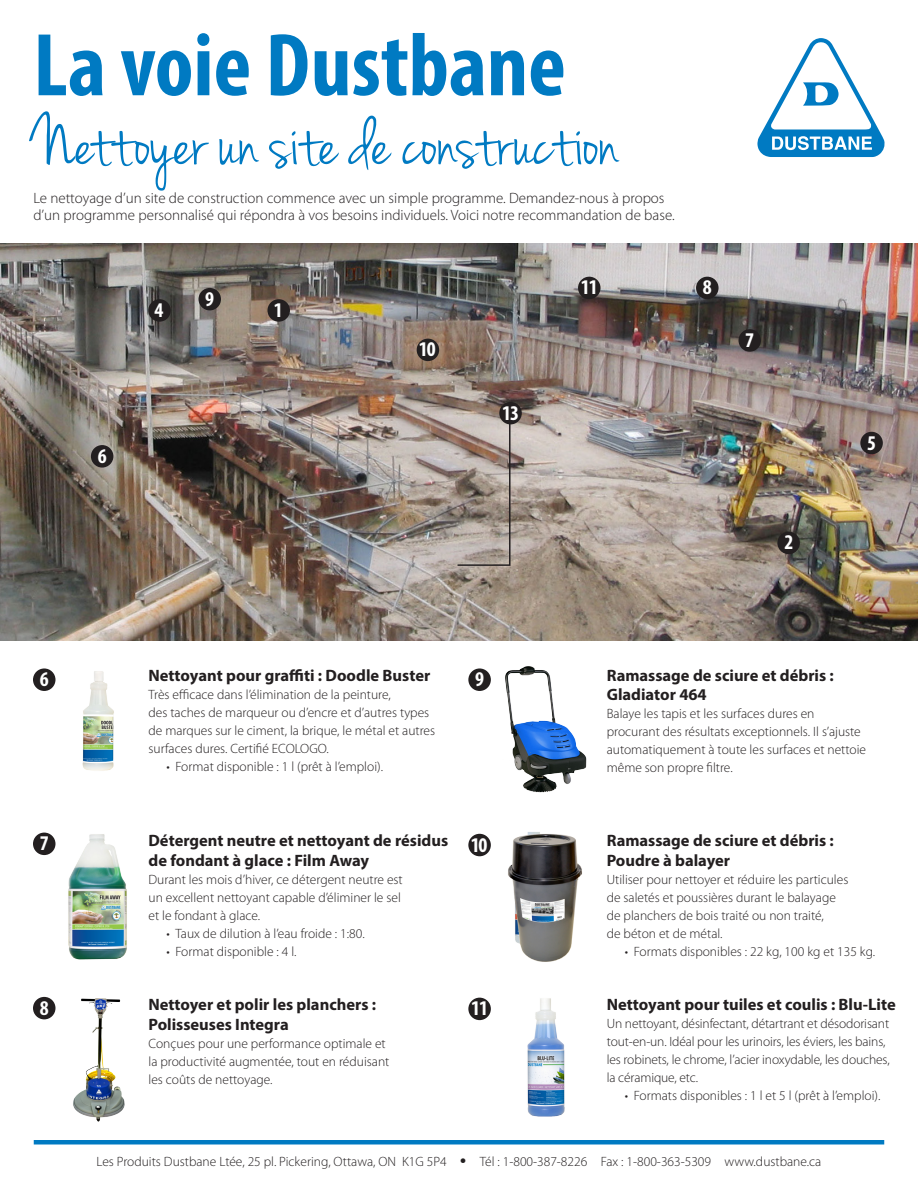
<style>
.page{position:relative;width:918px;height:1188px;background:#fff}
.page>*{position:absolute;margin:0;border:0;box-sizing:border-box;transform-origin:0 0}
.DB_Way{font:700 condensed 90px "Myriad Pro";color:#007ac2}
.Sub_Header_Jenna_Sue{font:75px "Jenna Sue";color:#007ac2}
.numbers{font:700 condensed 21px "Myriad Pro";letter-spacing:-.05em;color:#fff}
.subtitle_Myriad_Bold{font:700 16.5px/19.5px "Myriad Pro";color:#231f20}
.Subtitle_-_Header{font:300 15px/16.5px "Myriad Pro";color:#231f20}
.Body_text_Myriad_Reg{font:300 13.5px/18px "Myriad Pro";color:#231f20}
.bullet_list{font:300 13.5px "Myriad Pro";color:#231f20}
.s1{font-weight:900;font-size:16.5px}
</style>
<div class="page">
<hr style="left:34px;top:1140px;width:850px;height:4px;background:#007ac2">
<svg style="left:757px;top:38px;width:128px;height:119px"></svg>
<img style="left:0;top:244px;width:918px;height:396px">
<div style="left:91px;top:445px;width:22px;height:23px;background:#231f20;border-radius:50%"></div>
<div style="left:148px;top:299px;width:23px;height:23px;background:#231f20;border-radius:50%"></div>
<div style="left:199px;top:288px;width:22px;height:22px;background:#231f20;border-radius:50%"></div>
<div style="left:267px;top:299px;width:23px;height:23px;background:#231f20;border-radius:50%"></div>
<div style="left:417px;top:339px;width:22px;height:22px;background:#231f20;border-radius:50%"></div>
<div style="left:578px;top:277px;width:23px;height:22px;background:#231f20;border-radius:50%"></div>
<div style="left:739px;top:329px;width:22px;height:23px;background:#231f20;border-radius:50%"></div>
<div style="left:696px;top:277px;width:23px;height:22px;background:#231f20;border-radius:50%"></div>
<div style="left:777px;top:532px;width:23px;height:22px;background:#231f20;border-radius:50%"></div>
<div style="left:860px;top:432px;width:23px;height:22px;background:#231f20;border-radius:50%"></div>
<div style="left:33px;top:668px;width:23px;height:23px;background:#231f20;border-radius:50%"></div>
<div style="left:468px;top:668px;width:23px;height:23px;background:#231f20;border-radius:50%"></div>
<div style="left:468px;top:834px;width:23px;height:22px;background:#231f20;border-radius:50%"></div>
<div style="left:468px;top:998px;width:23px;height:22px;background:#231f20;border-radius:50%"></div>
<div style="left:33px;top:833px;width:23px;height:22px;background:#231f20;border-radius:50%"></div>
<div style="left:33px;top:997px;width:23px;height:22px;background:#231f20;border-radius:50%"></div>
<div style="left:499px;top:402px;width:23px;height:22px;background:#231f20;border-radius:50%"></div>
<img style="left:508px;top:832px;width:74px;height:130px">
<img style="left:505px;top:666px;width:82px;height:127px">
<img style="left:46px;top:997px;width:79px;height:125px">
<img style="left:68px;top:834px;width:59px;height:125px">
<img style="left:527px;top:998px;width:38px;height:119px">
<img style="left:53px;top:671px;width:61px;height:100px">
<svg style="left:456px;top:419px;width:55px;height:148px;background:#a3968e"></svg>
<p class="DB_Way" style="left:33px;top:9px;width:534px">La voie Dustbane</p>
<p class="Sub_Header_Jenna_Sue" style="left:33px;top:99px;width:587px">Nettoyer un site de construction</p>
<p class="Subtitle_-_Header" style="left:33px;top:190px;width:643px">Le nettoyage d’un site de construction commence avec un simple programme. Demandez-nous à propos d’un programme personnalisé qui répondra à vos besoins individuels. Voici notre recommandation de base.</p>
<p class="numbers" style="left:155px;top:297px;width:10px">4</p>
<p class="numbers" style="left:205px;top:286px;width:10px">9</p>
<p class="numbers" style="left:98px;top:443px;width:10px">6</p>
<p class="numbers" style="left:274px;top:297px;width:10px">1</p>
<p class="numbers" style="left:419px;top:336px;width:18px">10</p>
<p class="numbers" style="left:502px;top:400px;width:18px">13</p>
<p class="numbers" style="left:581px;top:274px;width:18px">11</p>
<p class="numbers" style="left:703px;top:274px;width:10px">8</p>
<p class="numbers" style="left:745px;top:327px;width:10px">7</p>
<p class="numbers" style="left:784px;top:529px;width:10px">2</p>
<p class="numbers" style="left:867px;top:429px;width:10px">5</p>
<p class="subtitle_Myriad_Bold" style="left:148px;top:665px;width:283px">Nettoyant pour graffiti : Doodle Buster</p>
<p class="Body_text_Myriad_Reg" style="left:148px;top:685px;width:288px">Très efficace dans l’élimination de la peinture,<br>des taches de marqueur ou d’encre et d’autres types de marques sur le ciment, la brique, le métal et autres surfaces dures. Certifié ECOLOGO.</p>
<p class="bullet_list" style="left:166px;top:758px;width:218px">• Format disponible : 1 l (prêt à l’emploi).</p>
<p class="numbers" style="left:40px;top:666px;width:10px">6</p>
<p class="numbers" style="left:475px;top:666px;width:10px">9</p>
<p class="subtitle_Myriad_Bold" style="left:607px;top:665px;width:229px">Ramassage de sciure et débris :<br>Gladiator 464</p>
<p class="Body_text_Myriad_Reg" style="left:607px;top:705px;width:261px">Balaye les tapis et les surfaces dures en procurant des résultats exceptionnels. Il s’ajuste automatiquement à toute les surfaces et nettoie même son propre filtre.</p>
<p class="numbers" style="left:40px;top:830px;width:10px">7</p>
<p class="subtitle_Myriad_Bold" style="left:148px;top:830px;width:301px">Détergent neutre et nettoyant de résidus de fondant à glace : Film Away</p>
<p class="Body_text_Myriad_Reg" style="left:148px;top:870px;width:256px">Durant les mois d’hiver, ce détergent neutre est un excellent nettoyant capable d’éliminer le sel et le fondant à glace.</p>
<p class="bullet_list" style="left:166px;top:925px;width:200px">• Taux de dilution à l’eau froide : 1:80.</p>
<p class="bullet_list" style="left:166px;top:943px;width:131px">• Format disponible : 4 l.</p>
<p class="numbers" style="left:471px;top:831px;width:18px">10</p>
<p class="subtitle_Myriad_Bold" style="left:607px;top:830px;width:229px">Ramassage de sciure et débris :<br>Poudre à balayer</p>
<p class="Body_text_Myriad_Reg" style="left:607px;top:870px;width:243px">Utiliser pour nettoyer et réduire les particules de saletés et poussières durant le balayage de planchers de bois traité ou non traité,<br>de béton et de métal.</p>
<p class="bullet_list" style="left:625px;top:943px;width:252px">• Formats disponibles : 22 kg, 100 kg et 135 kg.</p>
<p class="numbers" style="left:40px;top:995px;width:10px">8</p>
<p class="subtitle_Myriad_Bold" style="left:148px;top:994px;width:229px">Nettoyer et polir les planchers :<br>Polisseuses Integra</p>
<p class="Body_text_Myriad_Reg" style="left:148px;top:1034px;width:242px">Conçues pour une performance optimale et la productivité augmentée, tout en réduisant les coûts de nettoyage.</p>
<p class="numbers" style="left:471px;top:995px;width:18px">11</p>
<p class="subtitle_Myriad_Bold" style="left:607px;top:994px;width:290px">Nettoyant pour tuiles et coulis : Blu-Lite</p>
<p class="Body_text_Myriad_Reg" style="left:607px;top:1015px;width:284px">Un nettoyant, désinfectant, détartrant et désodorisant tout-en-un. Idéal pour les urinoirs, les éviers, les bains, les robinets, le chrome, l’acier inoxydable, les douches, la céramique, etc.</p>
<p class="bullet_list" style="left:625px;top:1088px;width:257px">• Formats disponibles : 1 l et 5 l (prêt à l’emploi).</p>
<p class="Body_text_Myriad_Reg" style="left:97px;top:1153px;width:726px">Les Produits Dustbane Ltée, 25 pl. Pickering, Ottawa, ON K1G 5P4 <span class="s1">•</span> Tél : 1-800-387-8226 Fax : 1-800-363-5309 www.dustbane.ca</p>
</div>
